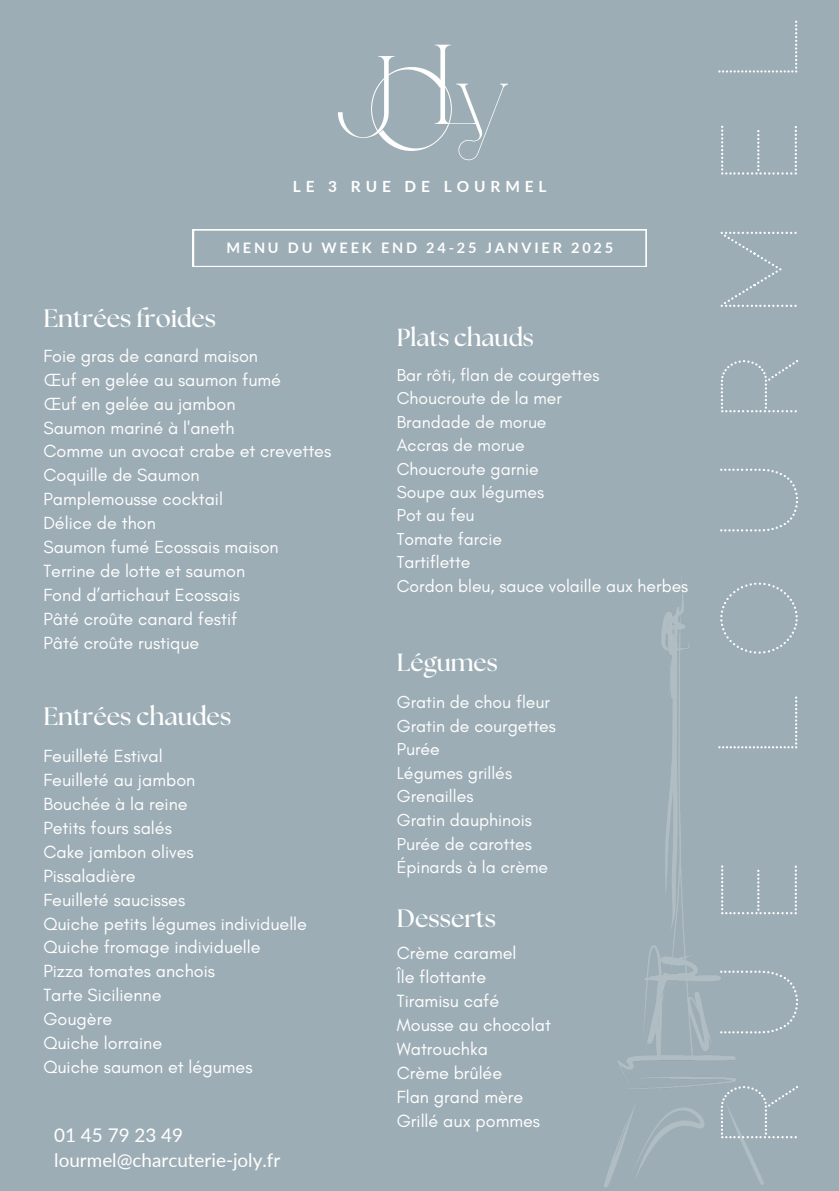
<style>
.page{position:relative;width:839px;height:1191px;background:#fff}
.page>*{position:absolute;margin:0;border:0;box-sizing:border-box;transform-origin:0 0}
.t1{font:109.2px "Raleway Dots";letter-spacing:.32em;color:#fff}
.t2{font:700 25.2px "The Seasons";color:#fff}
.t3{font:700 24.8px "The Seasons";color:#fff}
.t4{font:700 24.6px "The Seasons";color:#fff}
.t5{font:18.8px "Lato";color:#fff}
.t6{font:18px/24px "Glacial Indifference";color:#fff}
.t7{font:17.6px/23.4px "Glacial Indifference";color:#fff}
.t8{font:700 15.4px "Lato";letter-spacing:.32em;color:#fff}
.t9{font:700 14.4px "Lato";letter-spacing:.195em;color:#fff}
</style>
<div class="page">
<div style="left:0;top:0;width:838px;height:1191px;background:#9dadb5"></div>
<img style="left:338px;top:56px;width:57px;height:82px">
<img style="left:371px;top:66px;width:77px;height:84px">
<img style="left:419px;top:44px;width:36px;height:83px">
<img style="left:455px;top:83px;width:52px;height:78px">
<svg style="left:193px;top:229px;width:453px;height:38px"></svg>
<svg style="left:604px;top:1107px;width:100px;height:81px"></svg>
<img style="left:617px;top:589px;width:119px;height:500px">
<svg style="left:727px;top:1106px;width:37px;height:79px"></svg>
<h4 class="t8" style="left:293px;top:176px;width:255px">LE 3 RUE DE LOURMEL</h4>
<h2 class="t9" style="left:226px;top:239px;width:388px">MENU DU WEEK END 24-25 JANVIER 2025</h2>
<p class="t2" style="left:43px;top:307px;width:174px">Entrées froides</p>
<h4 class="t4" style="left:397px;top:326px;width:139px">Plats chauds</h4>
<h1 class="t6" style="left:43px;top:343px;width:239px">Foie gras de canard maison<br>Œuf en gelée au saumon fumé</h1>
<p class="t6" style="left:43px;top:391px;width:194px">Œuf en gelée au jambon</p>
<p class="t6" style="left:43px;top:415px;width:289px">Saumon mariné à l'aneth<br>Comme un avocat crabe et crevettes</p>
<p class="t6" style="left:43px;top:463px;width:181px">Coquille de Saumon<br>Pamplemousse cocktail</p>
<p class="t6" style="left:43px;top:511px;width:237px">Délice de thon<br>Saumon fumé Ecossais maison<br>Terrine de lotte et saumon<br>Fond d’artichaut Ecossais<br>Pâté croûte canard festif<br>Pâté croûte rustique</p>
<p class="t2" style="left:43px;top:705px;width:189px">Entrées chaudes</p>
<p class="t6" style="left:43px;top:744px;width:265px">Feuilleté Estival<br>Feuilleté au jambon<br>Bouchée à la reine<br>Petits fours salés<br>Cake jambon olives<br>Pissaladière<br>Feuilleté saucisses<br>Quiche petits légumes individuelle<br>Quiche fromage individuelle<br>Pizza tomates anchois<br>Tarte Sicilienne<br>Gougère<br>Quiche lorraine</p>
<h4 class="t6" style="left:43px;top:1055px;width:211px">Quiche saumon et légumes</h4>
<h4 class="t5" style="left:54px;top:1124px;width:130px">01 45 79 23 49</h4>
<p class="t5" style="left:54px;top:1149px;width:227px">lourmel@charcuterie-joly.fr</p>
<h2 class="t7" style="left:397px;top:363px;width:293px">Bar rôti, flan de courgettes<br>Choucroute de la mer<br>Brandade de morue<br>Accras de morue<br>Choucroute garnie<br>Soupe aux légumes<br>Pot au feu<br>Tomate farcie<br>Tartiflette<br>Cordon bleu, sauce volaille aux herbes</h2>
<h4 class="t3" style="left:397px;top:651px;width:102px">Légumes</h4>
<p class="t7" style="left:397px;top:690px;width:161px">Gratin de chou fleur<br>Gratin de courgettes<br>Purée<br>Légumes grillés<br>Grenailles<br>Gratin dauphinois<br>Purée de carottes</p>
<h2 class="t7" style="left:397px;top:855px;width:153px">Épinards à la crème</h2>
<h4 class="t2" style="left:397px;top:907px;width:101px">Desserts</h4>
<p class="t6" style="left:397px;top:941px;width:156px">Crème caramel<br>Île flottante<br>Tiramisu café<br>Mousse au chocolat<br>Watrouchka<br>Crème brûlée<br>Flan grand mère</p>
<h2 class="t6" style="left:397px;top:1109px;width:145px">Grillé aux pommes</h2>
<p class="t1" style="left:697px;top:1150px;width:1132px;rotate:-90deg">RUE LOURMEL</p>
</div>
